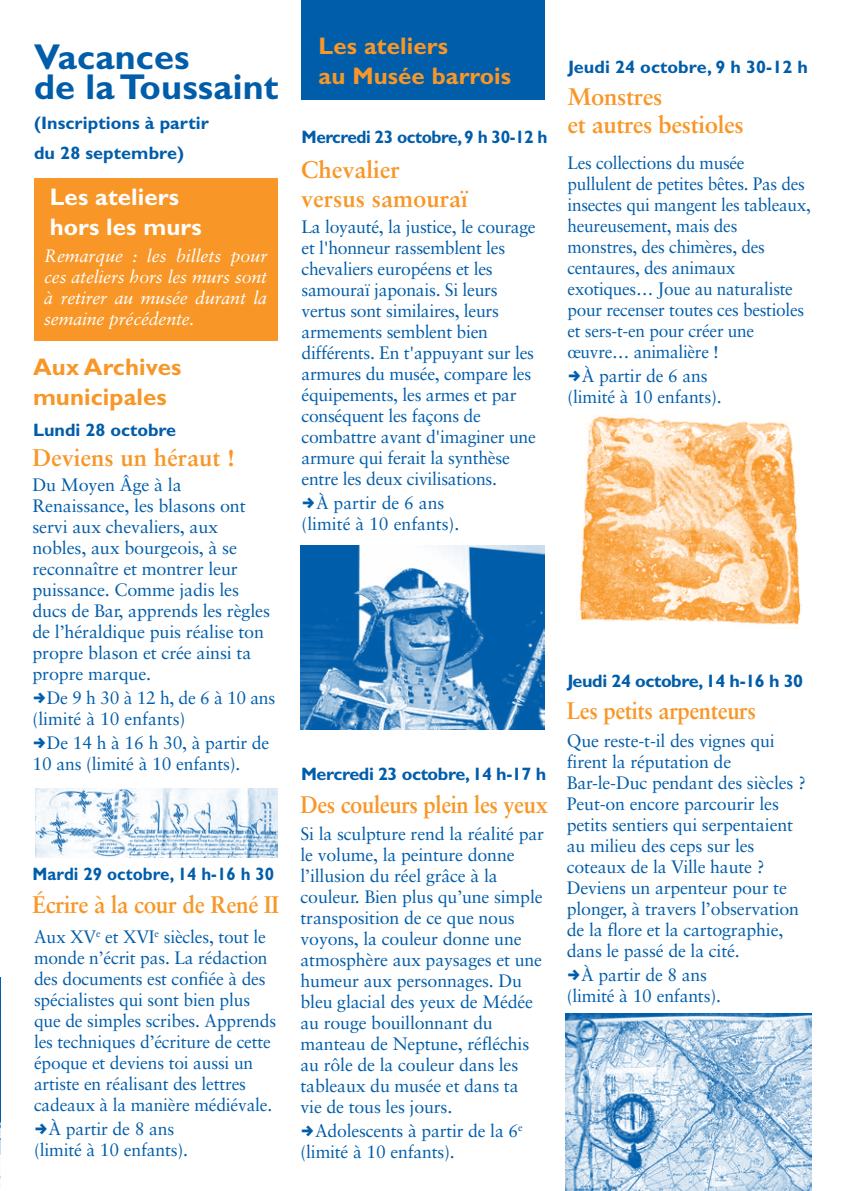
<style>
.page{position:relative;width:851px;height:1191px;background:#fff}
.page>*{position:absolute;margin:0;border:0;box-sizing:border-box;transform-origin:0 0}
.t1{font:700 36px/30px "Gill Sans";letter-spacing:.005em;color:#005daa}
.t2{font:700 24px/28.8px "Sabon";letter-spacing:-.015em;color:#f89728}
.t3{font:700 24px/30px "Gill Sans";letter-spacing:.005em;color:#f89728}
.t4{font:700 24px "Sabon";letter-spacing:-.015em;color:#f89728;scale:.92 1}
.t5{font:700 24px/30px "Gill Sans";letter-spacing:.005em;color:#fff}
.t6{font:700 24px "Sabon";letter-spacing:-.015em;color:#f89728;scale:.94 1}
.t7{font:18px/21px "Sabon";letter-spacing:-.01em;color:#005daa}
.t8{font:18px/21px "Sabon";letter-spacing:-.01em;color:#005daa;scale:.96 1}
.t9{font:italic 18px/21px "Sabon";letter-spacing:-.01em;color:#fff;text-align:justify}
.t10{font:700 18px/30px "Gill Sans";color:#005daa}
.t11{font:700 18px "Gill Sans";letter-spacing:-.02em;color:#005daa}
.t12{font:700 18px "Gill Sans";letter-spacing:-.025em;color:#005daa;scale:.96 1}
.t13{font:700 18px "Gill Sans";color:#005daa;scale:.94 1}
</style>
<div class="page">
<div style="left:300px;top:0;width:244px;height:99px;background:#005daa"></div>
<div style="left:34px;top:178px;width:244px;height:162px;background:#f89728"></div>
<img style="left:0;top:977px;width:1px;height:202px">
<img style="left:300px;top:545px;width:244px;height:184px">
<img style="left:576px;top:414px;width:225px;height:214px">
<img style="left:565px;top:1013px;width:246px;height:178px">
<img style="left:35px;top:788px;width:242px;height:69px">
<h1 class="t1" style="left:34px;top:42px;width:246px">Vacances<br>de la Toussaint</h1>
<p class="t10" style="left:34px;top:108px;width:176px">(Inscriptions à partir du 28 septembre)</p>
<h2 class="t5" style="left:50px;top:182px;width:153px">Les ateliers hors les murs</h2>
<p class="t9" style="left:44px;top:245px;width:224px">Remarque : les billets pour ces ateliers hors les murs sont à retirer au musée durant la semaine précédente.</p>
<h2 class="t3" style="left:33px;top:351px;width:150px">Aux Archives municipales</h2>
<p class="t10" style="left:33px;top:414px;width:145px">Lundi 28 octobre</p>
<h2 class="t2" style="left:32px;top:443px;width:204px">Deviens un héraut !</h2>
<p class="t7" style="left:32px;top:474px;width:239px">Du Moyen Âge à la<br>Renaissance, les blasons ont servi aux chevaliers, aux nobles, aux bourgeois, à se reconnaître et montrer leur puissance. Comme jadis les ducs de Bar, apprends les règles de l’héraldique puis réalise ton propre blason et crée ainsi ta propre marque.</p>
<p class="t7" style="left:32px;top:687px;width:244px;text-indent:14px">De 9 h 30 à 12 h, de 6 à 10 ans (limité à 10 enfants)</p>
<p class="t7" style="left:32px;top:732px;width:238px;text-indent:14px">De 14 h à 16 h 30, à partir de<br>10 ans (limité à 10 enfants).</p>
<p class="t13" style="left:32px;top:863px;width:259px">Mardi 29 octobre, 14 h-16 h 30</p>
<h2 class="t6" style="left:32px;top:889px;width:263px">Écrire à la cour de René II</h2>
<p class="t7" style="left:34px;top:925px;width:243px">Aux XV<sup>e</sup> et XVI<sup>e</sup> siècles, tout le monde n’écrit pas. La rédaction des documents est confiée à des spécialistes qui sont bien plus que de simples scribes. Apprends les techniques d’écriture de cette époque et deviens toi aussi un artiste en réalisant des lettres cadeaux à la manière médiévale.</p>
<p class="t7" style="left:34px;top:1117px;width:156px;text-align:center">À partir de 8 ans (limité à 10 enfants).</p>
<h2 class="t3" style="left:318px;top:31px;width:194px">Les ateliers<br>au Musée barrois</h2>
<p class="t12" style="left:301px;top:126px;width:258px">Mercredi 23 octobre, 9 h 30-12 h</p>
<h2 class="t2" style="left:301px;top:154px;width:168px">Chevalier versus samouraï</h2>
<p class="t7" style="left:301px;top:216px;width:236px">La loyauté, la justice, le courage et l'honneur rassemblent les chevaliers européens et les samouraï japonais. Si leurs vertus sont similaires, leurs armements semblent bien différents. En t'appuyant sur les armures du musée, compare les équipements, les armes et par conséquent les façons de combattre avant d'imaginer une armure qui ferait la synthèse entre les deux civilisations.</p>
<p class="t7" style="left:301px;top:492px;width:159px;text-align:center">À partir de 6 ans (limité à 10 enfants).</p>
<p class="t10" style="left:568px;top:52px;width:241px">Jeudi 24 octobre, 9 h 30-12 h</p>
<h2 class="t2" style="left:567px;top:81px;width:178px">Monstres<br>et autres bestioles</h2>
<p class="t8" style="left:567px;top:152px;width:255px">Les collections du musée pullulent de petites bêtes. Pas des insectes qui mangent les tableaux, heureusement, mais des monstres, des chimères, des centaures, des animaux exotiques… Joue au naturaliste pour recenser toutes ces bestioles et sers-t-en pour créer une œuvre… animalière !</p>
<p class="t7" style="left:567px;top:365px;width:156px;text-align:center">À partir de 6 ans (limité à 10 enfants).</p>
<p class="t11" style="left:301px;top:763px;width:246px">Mercredi 23 octobre, 14 h-17 h</p>
<h2 class="t4" style="left:300px;top:789px;width:270px">Des couleurs plein les yeux</h2>
<p class="t7" style="left:300px;top:823px;width:245px">Si la sculpture rend la réalité par le volume, la peinture donne l’illusion du réel grâce à la couleur. Bien plus qu’une simple transposition de ce que nous voyons, la couleur donne une atmosphère aux paysages et une humeur aux personnages. Du bleu glacial des yeux de Médée au rouge bouillonnant du manteau de Neptune, réfléchis au rôle de la couleur dans les tableaux du musée et dans ta vie de tous les jours.</p>
<p class="t7" style="left:300px;top:1120px;width:223px;text-indent:14px">Adolescents à partir de la 6<sup>e </sup>(limité à 10 enfants).</p>
<p class="t11" style="left:567px;top:670px;width:237px">Jeudi 24 octobre, 14 h-16 h 30</p>
<h2 class="t4" style="left:566px;top:696px;width:207px">Les petits arpenteurs</h2>
<p class="t7" style="left:566px;top:729px;width:241px">Que reste-t-il des vignes qui firent la réputation de<br>Bar-le-Duc pendant des siècles ?<br>Peut-on encore parcourir les petits sentiers qui serpentaient au milieu des ceps sur les coteaux de la Ville haute ?<br>Deviens un arpenteur pour te plonger, à travers l’observation de la flore et la cartographie, dans le passé de la cité.</p>
<p class="t7" style="left:566px;top:963px;width:156px;text-align:center">À partir de 8 ans (limité à 10 enfants).</p>
</div>
